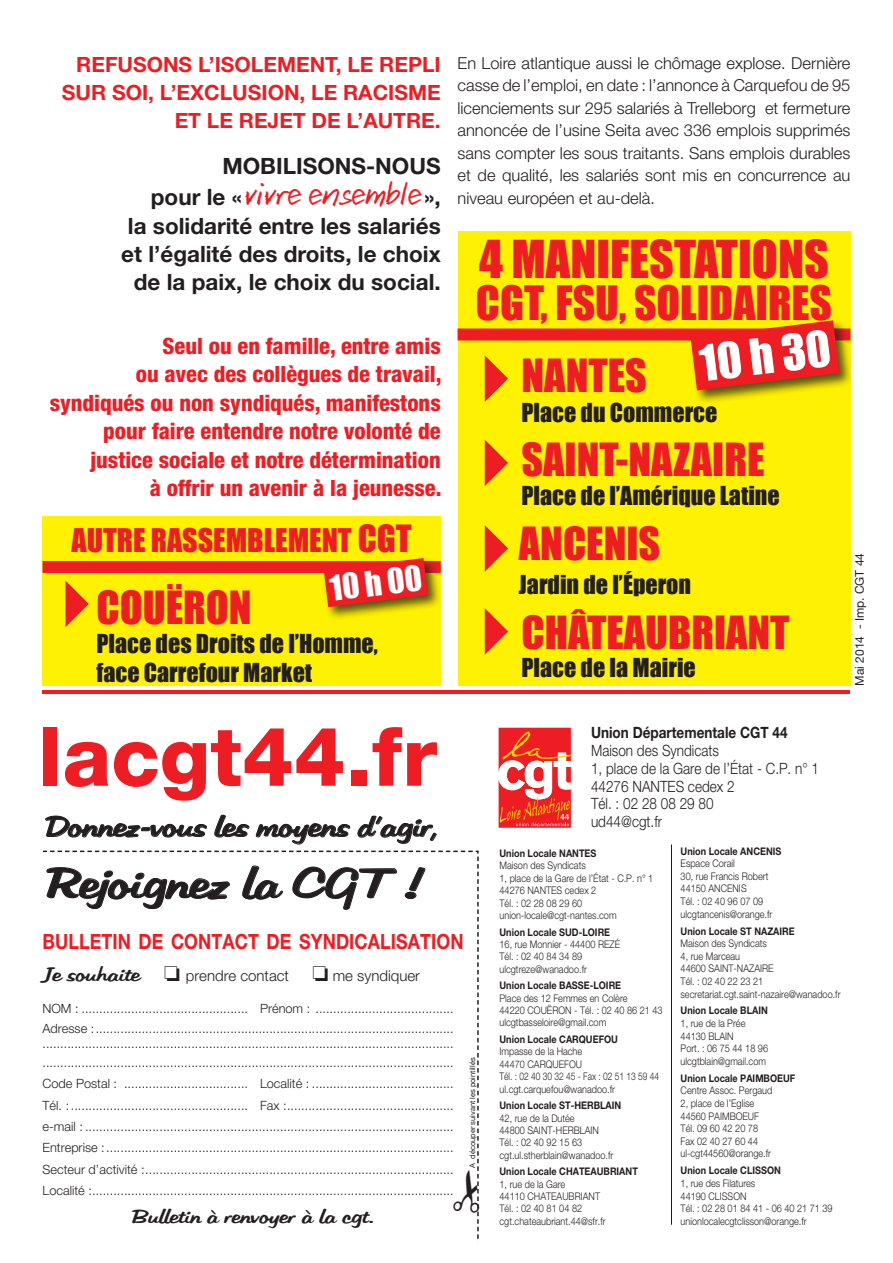
<style>
.page{position:relative;width:893px;height:1263px;background:#fff}
.page>*{position:absolute;margin:0;border:0;box-sizing:border-box;transform-origin:0 0}
.t1{font:800 82.2px "Helvetica Neue LT Std";color:#ee1d23}
.t2{font:48px "Impact";color:#ee1d23}
.t3{font:46.05px "Impact";color:#fff}
.t4{font:43.5px "Impact";color:#ee1d23}
.t5{font:43.05px "HFF Low Sun";color:#231f20}
.t6{font:42px "Impact";color:#ee1d23}
.t7{font:32.25px "Impact";color:#fff}
.t8{font:30px "Aji Hand";color:#ee1d23}
.t9{font:30px "Impact";color:#ee1d23}
.t10{font:28.5px "HFF Low Sun";color:#231f20}
.t11{font:24px/28.8px "Impact";color:#231f20}
.t12{font:800 condensed 22.5px/28.5px "Helvetica Neue LT Std";color:#ee1d23;text-align:right}
.t13{font:700 22.5px/28.2px "Helvetica Neue LT Std";color:#231f20;text-align:center}
.t14{font:700 21px/28px "Helvetica Neue LT Std";color:#ee1d23;text-align:right}
.t15{font:700 21px "Helvetica Neue LT Std";color:#ee1d23;scale:.85 1}
.t16{font:19.5px "HFF Low Sun";color:#231f20}
.t17{font:300 16.5px/22.5px "Helvetica Neue LT Std";color:#231f20;text-align:justify}
.t18{font:300 15.6px/17.9px "Helvetica Neue LT Std";color:#231f20;scale:.87 1}
.t19{font:700 15.6px "Helvetica Neue LT Std";color:#231f20;scale:.87 1}
.t20{font:300 15px "Helvetica Neue LT Std";color:#231f20}
.t21{font:300 12.75px/21.5px "Helvetica Neue LT Std";color:#231f20}
.t22{font:12px "Helvetica Neue";color:#231f20}
.t23{font:300 10.5px/12.6px "Helvetica Neue LT Std";color:#231f20;scale:.87 1}
.t24{font:700 10.5px "Helvetica Neue LT Std";color:#231f20;scale:.87 1}
.t25{font:7.5px "Helvetica Neue";color:#231f20}
.s1{font-family:"Helvetica Neue LT Std";font-weight:700;font-size:22.5px;color:#231f20}
.s2{font-size:34.5px}
.s3{font-family:"HFF Low Sun";font-weight:400;font-size:19.5px}
</style>
<div class="page">
<hr style="left:43px;top:690px;width:807px;height:4px;background:#ee1d23">
<hr style="left:671px;top:844px;width:1px;height:381px;background:#231f20">
<svg style="left:45px;top:815px;width:162px;height:23px"></svg>
<svg style="left:214px;top:814px;width:36px;height:24px"></svg>
<svg style="left:256px;top:823px;width:94px;height:22px"></svg>
<svg style="left:357px;top:815px;width:80px;height:29px"></svg>
<div style="left:495px;top:724px;width:79px;height:107px;background:linear-gradient(to right,#fff,#fff)"></div>
<svg style="left:499px;top:728px;width:72px;height:100px"></svg>
<div style="left:458px;top:232px;width:392px;height:454px;background:#fff101"></div>
<div style="left:458px;top:328px;width:392px;height:12px;background:#ee1d23"></div>
<div style="left:43px;top:517px;width:398px;height:169px;background:#fff101"></div>
<div style="left:43px;top:561px;width:398px;height:12px;background:#ee1d23"></div>
<div style="left:688px;top:318px;width:165px;height:86px;background:#231f20;opacity:.75"></div>
<svg style="left:691px;top:320px;width:148px;height:70px"></svg>
<div style="left:322px;top:556px;width:120px;height:65px;background:#231f20;opacity:.75"></div>
<svg style="left:324px;top:558px;width:104px;height:49px"></svg>
<svg style="left:65px;top:581px;width:24px;height:46px"></svg>
<svg style="left:485px;top:355px;width:23px;height:47px"></svg>
<svg style="left:485px;top:440px;width:23px;height:46px"></svg>
<svg style="left:485px;top:525px;width:23px;height:47px"></svg>
<svg style="left:485px;top:608px;width:23px;height:47px"></svg>
<svg style="left:43px;top:851px;width:436px;height:391px"></svg>
<h3 class="t14" style="left:62px;top:50px;width:380px">Refusons l’isolement, le repli sur soi, l’exclusion, le racisme et le rej et de l’Autre.</h3>
<h3 class="t13" style="left:222px;top:151px;width:220px">Mobilisons-nous</h3>
<h3 class="t8" style="left:151px;top:180px;width:291px"><span class="s1">pour le «</span> vivre ensemble<span class="s1">»,</span></h3>
<h3 class="t13" style="left:121px;top:211px;width:321px">la solidarité entre les salariés et l’égalité des droits, le choix de la paix, le choix du social.</h3>
<h3 class="t12" style="left:50px;top:331px;width:393px">Seul ou en famille, entre amis<br>ou avec des collègues de travail, syndiqués ou non syndiqués, manifestons pour faire entendre notre volonté de justice sociale et notre détermination<br>à offrir un avenir à la jeunesse.</h3>
<h3 class="t9" style="left:71px;top:517px;width:342px">autre rassemblement <span class="s2">cgt</span></h3>
<h3 class="t6" style="left:97px;top:575px;width:156px">Couëron</h3>
<h3 class="t11" style="left:97px;top:628px;width:283px">Place des Droits de l’Homme, face Carrefour Market</h3>
<h3 class="t7" style="left:327px;top:563px;width:94px;rotate:-7deg">10 h 00</h3>
<p class="t17" style="left:458px;top:51px;width:394px">En Loire atlantique aussi le chômage explose. Dernière casse de l’emploi, en date : l’annonce à Carquefou de 95 licenciements sur 295 salariés à Trelleborg et fermeture annoncée de l’usine Seita avec 336 emplois supprimés sans compter les sous traitants. Sans emplois durables et de qualité, les salariés sont mis en concurrence au niveau européen et au-delà.</p>
<h2 class="t2" style="left:479px;top:222px;width:351px">4 manifestations</h2>
<h3 class="t4" style="left:476px;top:269px;width:358px">cgt, fsu, solidaires</h3>
<h3 class="t6" style="left:522px;top:343px;width:127px">Nantes</h3>
<h3 class="t11" style="left:522px;top:397px;width:197px">Place du Commerce</h3>
<h3 class="t6" style="left:522px;top:427px;width:223px">Saint-Nazaire</h3>
<h3 class="t11" style="left:522px;top:481px;width:260px">Place de l’Amérique Latine</h3>
<h3 class="t6" style="left:519px;top:511px;width:143px">Ancenis</h3>
<h3 class="t11" style="left:519px;top:569px;width:174px">Jardin de l’Éperon</h3>
<h3 class="t6" style="left:522px;top:600px;width:270px">C hâteaubr iant</h3>
<h3 class="t11" style="left:522px;top:653px;width:176px">Place de la Mairie</h3>
<h3 class="t3" style="left:695px;top:328px;width:133px;rotate:-7deg">10 h 30</h3>
<p class="t22" style="left:849px;top:686px;width:134px;rotate:-90deg">Mai 2014 - Imp. CGT 44</p>
<h1 class="t1" style="left:38px;top:707px;width:400px">lacgt44.fr</h1>
<h3 class="t10" style="left:45px;top:808px;width:394px">Donnez-vous les moyens d’agir,</h3>
<h3 class="t5" style="left:45px;top:855px;width:379px">Rejoignez la CGT !</h3>
<h3 class="t15" style="left:43px;top:928px;width:497px">Bulletin de contact de syndicalisation</h3>
<p class="t20" style="left:43px;top:967px;width:379px"><span class="s3">Je souhaite</span> ❏ prendre contact ❏ me syndiquer</p>
<p class="t21" style="left:43px;top:999px;width:413px;line-height:19.2px">NOM : ............................................... Prénom : .......................................<br>Adresse :.....................................................................................................</p>
<p class="t21" style="left:43px;top:1033px;width:413px;line-height:19.2px">.................................................................................................................... ....................................................................................................................</p>
<p class="t21" style="left:43px;top:1073px;width:413px;text-align:justify">Code Postal : ................................... Localité : ........................................<br>Tél. :.................................................. Fax :............................................... e-mail : ........................................................................................................<br>Entreprise :..................................................................................................<br>Secteur d’activité :.......................................................................................<br>Localité :......................................................................................................</p>
<h3 class="t16" style="left:132px;top:1203px;width:244px">Bulletin à renvoyer à la cgt.</h3>
<p class="t25" style="left:466px;top:1168px;width:112px;rotate:-90deg">A découper suivant les pointillés</p>
<p class="t19" style="left:591px;top:723px;width:227px">U nion Départementale CGT 44</p>
<p class="t18" style="left:591px;top:741px;width:264px">Maison des Syndicats<br>1, place de la Gare de l’État - C.P. n° 1<br>44276 Nantes cedex 2<br>Tél. : 02 28 08 29 80<br>ud44@cgt.fr</p>
<p class="t24" style="left:500px;top:847px;width:77px">Union Locale NAN</p>
<p class="t24" style="left:579px;top:847px;width:14px">TES</p>
<p class="t23" style="left:500px;top:859px;width:178px">Maison des Syndicats<br>1, place de la Gare de l’État - C.P. n° 1<br>44276 Nantes cedex 2<br>Tél. : 02 28 08 29 60 union-locale@cgt-nantes.com</p>
<p class="t24" style="left:500px;top:925px;width:109px">Union Locale SU D-LOIRE</p>
<p class="t23" style="left:500px;top:938px;width:139px">16, rue Monnier - 44400 Rezé<br>Tél. : 02 40 84 34 89 ulcgtreze@wanadoo.fr</p>
<p class="t24" style="left:500px;top:979px;width:77px">Union Locale BASSE</p>
<p class="t24" style="left:590px;top:979px;width:18px">-LOIRE</p>
<p class="t23" style="left:500px;top:991px;width:149px">Place des 12 Femmes en Colère<br>44220 Couëron</p>
<p class="t23" style="left:500px;top:1004px;width:189px;text-indent:75px">- Tél. : 02 40 86 21 43 ulcgtbasseloire@gmail.com</p>
<p class="t24" style="left:500px;top:1033px;width:129px">Union Locale CARQUEFOU</p>
<p class="t23" style="left:500px;top:1045px;width:185px">Impasse de la Hache<br>44470 Carquefou<br>Tél. : 02 40 30 32 45 - Fax : 02 51 13 59 44 ul.cgt.carquefou@wanadoo.fr</p>
<p class="t24" style="left:500px;top:1099px;width:129px">Union Locale ST-HERBLAIN</p>
<p class="t23" style="left:500px;top:1111px;width:132px">42, rue de la Dutée<br>44800 Saint-Her blain<br>Tél. : 02 40 92 15 63 cgt.ul.stherblain@wanadoo.fr</p>
<p class="t24" style="left:500px;top:1165px;width:106px">Union Locale CHATEAUBRIAN</p>
<p class="t24" style="left:632px;top:1165px;width:8px">T</p>
<p class="t23" style="left:500px;top:1177px;width:123px">1, rue de la Gare<br>44110 Chateaubriant<br>Tél. : 02 40 81 04 82 cgt.chateaubriant.44@sfr.fr</p>
<p class="t24" style="left:681px;top:844px;width:99px">Union Locale ANCENIS</p>
<p class="t23" style="left:681px;top:857px;width:107px">Espace Corail<br>30, rue Francis Robert<br>44150 Ancenis<br>Tél. : 02 40 96 07 09 ulcgtancenis@orange.fr</p>
<p class="t24" style="left:681px;top:924px;width:114px">Union Locale ST NAZAIRE</p>
<p class="t23" style="left:681px;top:937px;width:185px">Maison des Syndicats<br>4, rue Marceau<br>44600 Saint-Nazair e<br>Tél. : 02 40 22 23 21 secretariat.cgt.saint-nazaire@wanadoo.fr</p>
<p class="t24" style="left:681px;top:1004px;width:90px">Union Locale BLAIN</p>
<p class="t23" style="left:681px;top:1017px;width:102px">1, rue de la Prée<br>44130 Blain<br>Port. : 06 75 44 18 96 ulcgtblain@gmail.com</p>
<p class="t24" style="left:681px;top:1071px;width:84px">Union Locale PAIMBOEU</p>
<p class="t24" style="left:790px;top:1071px;width:8px">F</p>
<p class="t23" style="left:681px;top:1084px;width:107px">Centre Assoc. Pergaud<br>2, place de l’Eglise<br>44560 Paim boeuf<br>Tél. 09 60 42 20 78<br>Fax 02 40 27 60 44 ul-cgt44560@orange.fr</p>
<p class="t24" style="left:681px;top:1164px;width:90px">Union Locale CLISSON</p>
<p class="t23" style="left:681px;top:1177px;width:176px">1, rue des Filatures<br>44190 Clisson<br>Tél. : 02 28 01 84 41 - 06 40 21 71 39 unionlocalecgtclisson@orange.fr</p>
</div>
